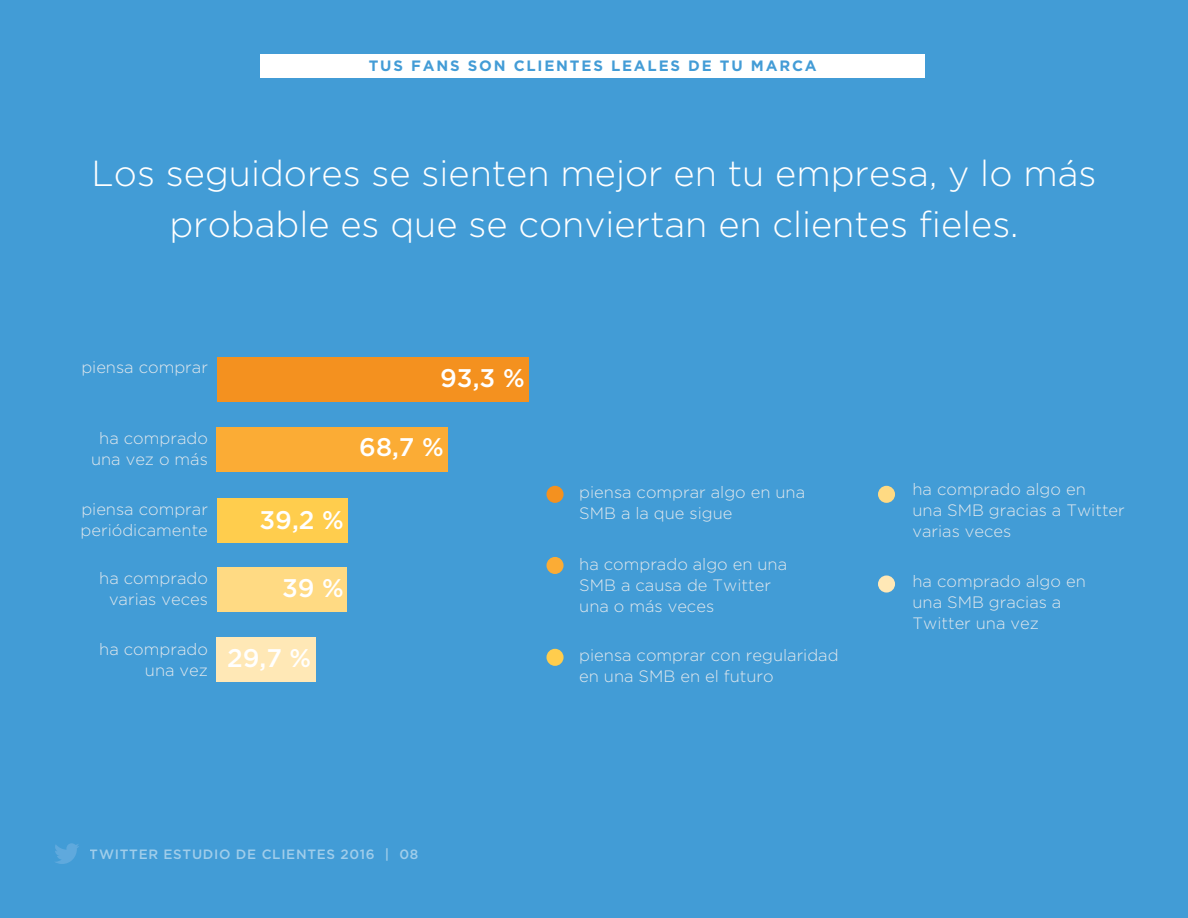
<style>
.page{position:relative;width:1188px;height:918px;background:#429cd6}
.page>*{position:absolute;margin:0;border:0;box-sizing:border-box;transform-origin:0 0}
.t1{font:300 36.15px/50.7px "Gotham";color:#fff;text-align:center}
.t2{font:500 25.5px "Gotham";color:#fff}
.t3{font:300 16.5px/21px "Gotham";color:#e1e8ed}
.t4{font:700 15px "Gotham";letter-spacing:.12em;color:#439cd6}
.t5{font:500 13.5px "Gotham";letter-spacing:.05em;color:#fff}
</style>
<div class="page">
<div style="left:546px;top:486px;width:18px;height:17px;background:#f4911f;border-radius:50%"></div>
<div style="left:546px;top:557px;width:18px;height:17px;background:#fbac35;border-radius:50%"></div>
<div style="left:546px;top:649px;width:18px;height:17px;background:#ffcd4d;border-radius:50%"></div>
<div style="left:878px;top:486px;width:17px;height:17px;background:#ffda83;border-radius:50%"></div>
<div style="left:878px;top:575px;width:17px;height:18px;background:#ffe8b6;border-radius:50%"></div>
<svg style="left:55px;top:843px;width:24px;height:21px"></svg>
<div style="left:260px;top:54px;width:665px;height:24px;background:#fff"></div>
<div style="left:217px;top:358px;width:312px;height:44px;background:#f4911f"></div>
<div style="left:217px;top:427px;width:231px;height:45px;background:#fbac35"></div>
<div style="left:217px;top:499px;width:130px;height:44px;background:#ffcd4d"></div>
<div style="left:217px;top:567px;width:129px;height:44px;background:#ffda83"></div>
<div style="left:217px;top:637px;width:99px;height:44px;background:#ffe8b6"></div>
<p class="t4" style="left:369px;top:55px;width:449px">TUS FANS SON CLIENTES LEALES DE TU MARCA</p>
<h1 class="t1" style="left:91px;top:147px;width:1007px">Los seguidores se sienten mejor en tu empresa, y lo más probable es que se conviertan en clientes fieles.</h1>
<p class="t3" style="left:81px;top:356px;width:128px">piensa comprar</p>
<p class="t3" style="left:91px;top:427px;width:118px;text-align:center">ha comprado una vez o más</p>
<p class="t3" style="left:81px;top:499px;width:129px">piensa comprar periódicamente</p>
<p class="t3" style="left:99px;top:567px;width:110px;text-align:center">ha comprado varias veces</p>
<p class="t3" style="left:99px;top:638px;width:110px;text-align:right">ha comprado una vez</p>
<h2 class="t2" style="left:440px;top:361px;width:86px">93,3 %</h2>
<h2 class="t2" style="left:359px;top:431px;width:86px">68,7 %</h2>
<h2 class="t2" style="left:260px;top:503px;width:86px">39,2 %</h2>
<h2 class="t2" style="left:282px;top:571px;width:63px">39 %</h2>
<h2 class="t2" style="left:227px;top:641px;width:86px">29,7 %</h2>
<p class="t3" style="left:579px;top:481px;width:227px">piensa comprar algo en una<br>SMB a la que sigue</p>
<p class="t3" style="left:579px;top:553px;width:209px">ha comprado algo en una<br>SMB a causa de Twitter una o más veces</p>
<p class="t3" style="left:579px;top:645px;width:261px">piensa comprar con regularidad en una SMB en el futuro</p>
<p class="t5" style="left:90px;top:845px;width:330px">TWITTER ESTUDIO DE CLIENTES 2016 | 08</p>
<p class="t3" style="left:912px;top:478px;width:214px">ha comprado algo en<br>una SMB gracias a Twitter varias veces</p>
<p class="t3" style="left:912px;top:570px;width:175px">ha comprado algo en una SMB gracias a<br>Twitter una vez</p>
</div>
